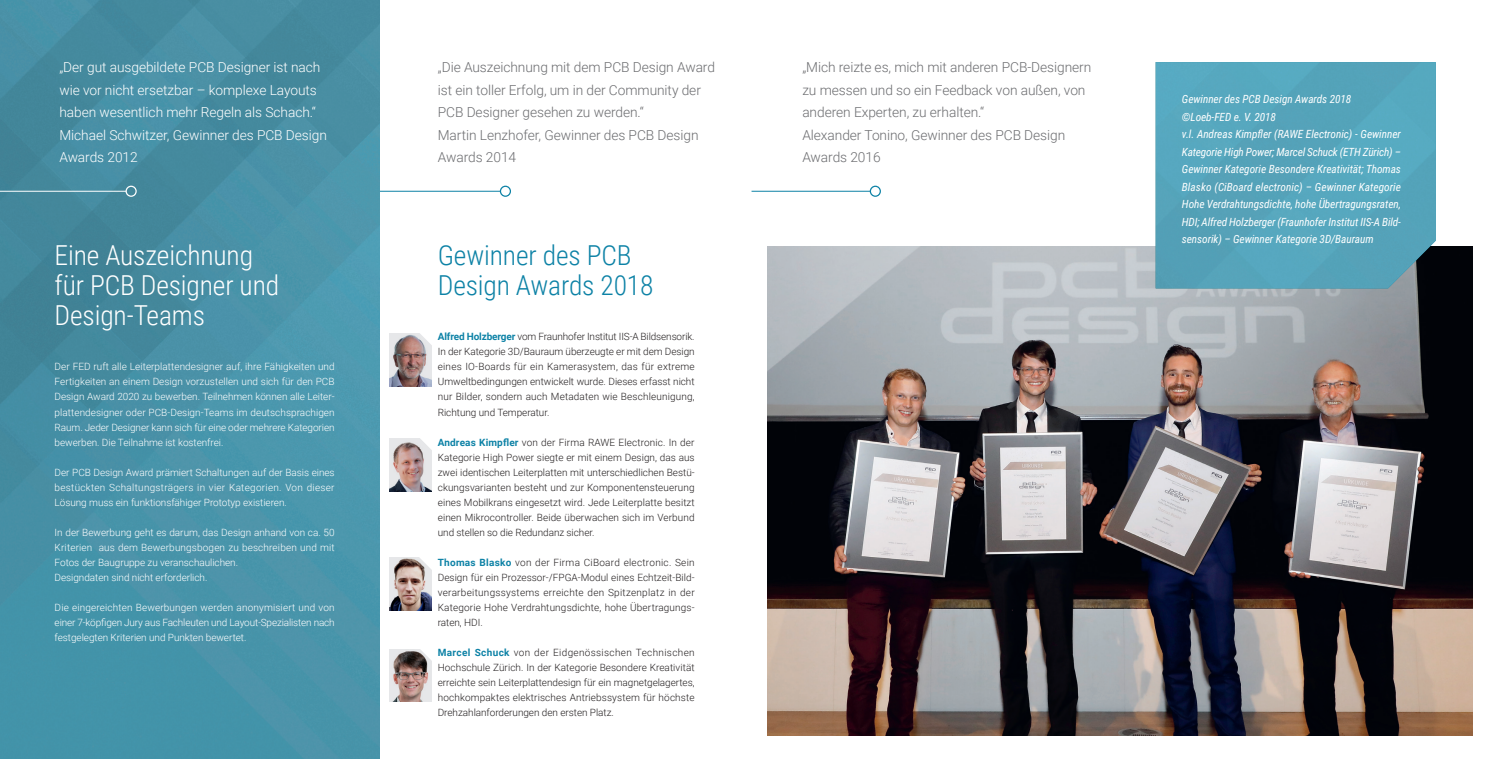
<style>
.page{position:relative;width:1496px;height:759px;background:#fff}
.page>*{position:absolute;margin:0;border:0;box-sizing:border-box;transform-origin:0 0}
.t1{font:300 27.5px/30px "Roboto Condensed";letter-spacing:-.005em;color:#fff}
.t2{font:300 27.5px/30px "Roboto Condensed";letter-spacing:-.005em;color:#0d82a6}
.t3{font:300 13.75px/22.5px "Roboto";letter-spacing:-.005em;color:#6c6d70}
.t4{font:300 13.75px/22.5px "Roboto";letter-spacing:-.005em;color:#fff}
.t5{font:italic 11.25px/17.5px "Roboto Condensed";letter-spacing:-.005em;color:#fff}
.t6{font:300 10px/15px "Roboto";letter-spacing:-.005em;color:#231f20;text-align:justify}
.t7{font:300 10px/15px "Roboto";letter-spacing:-.005em;color:#fff;text-align:justify}
.s1{font-weight:700;color:#0d82a6}
</style>
<div class="page">
<img style="left:767px;top:246px;width:705px;height:489px">
<img style="left:389px;top:334px;width:43px;height:52px">
<img style="left:389px;top:438px;width:43px;height:53px">
<img style="left:389px;top:557px;width:43px;height:53px">
<img style="left:389px;top:649px;width:43px;height:52px">
<hr style="left:330px;top:191px;width:170px;height:1px;background:#0d82a6">
<div style="left:500px;top:185px;width:11px;height:12px;border:1px solid #0d82a6;border-radius:50%"></div>
<hr style="left:751px;top:191px;width:119px;height:1px;background:#0d82a6">
<div style="left:869px;top:185px;width:12px;height:12px;border:1px solid #0d82a6;border-radius:50%"></div>
<div style="left:1155px;top:62px;width:280px;height:226px;background:#56a4bb"></div>
<svg style="left:417px;top:333px;width:15px;height:15px"></svg>
<svg style="left:417px;top:438px;width:15px;height:15px"></svg>
<svg style="left:417px;top:557px;width:15px;height:15px"></svg>
<svg style="left:417px;top:649px;width:15px;height:14px"></svg>
<img style="left:0;top:0;width:379px;height:758px">
<hr style="left:0;top:191px;width:126px;height:1px;background:#fff">
<div style="left:125px;top:185px;width:12px;height:12px;border:1px solid #fff;border-radius:50%"></div>
<h2 class="t4" style="left:59px;top:56px;width:269px">„Der gut ausgebildete PCB Designer ist nach wie vor nicht ersetzbar – komplexe Layouts haben wesentlich mehr Regeln als Schach.“ Michael Schwitzer, Gewinner des PCB Design Awards 2012</h2>
<h1 class="t1" style="left:55px;top:239px;width:226px">Eine Auszeichnung für PCB Designer und<br>Design-Teams</h1>
<p class="t7" style="left:55px;top:359px;width:281px">Der FED ruft alle Leiterplattendesigner auf, ihre Fähigkeiten und Fertigkeiten an einem Design vorzustellen und sich für den PCB Design Award 2020 zu bewerben. Teilnehmen können alle Leiter&shy;plattendesigner oder PCB-Design-Teams im deutschsprachigen Raum. Jeder Designer kann sich für eine oder mehrere Kategorien bewerben. Die Teilnahme ist kostenfrei.</p>
<p class="t7" style="left:55px;top:464px;width:281px">Der PCB Design Award prämiert Schaltungen auf der Basis eines bestückten Schaltungsträgers in vier Kategorien. Von dieser Lösung muss ein funktionsfähiger Prototyp existieren.</p>
<p class="t7" style="left:55px;top:524px;width:281px;text-align:left">In der Bewerbung geht es darum, das Design anhand von ca. 50<br>Kriterien aus dem Bewerbungsbogen zu beschreiben und mit Fotos der Baugruppe zu veranschaulichen.<br>Designdaten sind nicht erforderlich.</p>
<p class="t7" style="left:55px;top:599px;width:282px">Die eingereichten Bewerbungen werden anonymisiert und von einer 7-köpfigen Jury aus Fachleuten und Layout-Spezialisten nach festgelegten Kriterien und Punkten bewertet.</p>
<h2 class="t3" style="left:438px;top:56px;width:279px">„Die Auszeichnung mit dem PCB Design Award ist ein toller Erfolg, um in der Community der PCB Designer gesehen zu werden.“<br>Martin Lenzhofer, Gewinner des PCB Design Awards 2014</h2>
<h2 class="t3" style="left:802px;top:56px;width:290px">„Mich reizte es, mich mit anderen PCB-Designern zu messen und so ein Feedback von außen, von anderen Experten, zu erhalten.“<br>Alexander Tonino, Gewinner des PCB Design Awards 2016</h2>
<h1 class="t2" style="left:438px;top:239px;width:217px">Gewinner des PCB<br>Design Awards 2018</h1>
<p class="t6" style="left:438px;top:329px;width:258px"><span class="s1">Alfred Holzberger</span> vom Fraunhofer Institut IIS-A Bildsensorik.<br>In der Kategorie 3D/Bauraum überzeugte er mit dem Design eines IO-Boards für ein Kamerasystem, das für extreme Umweltbedingungen entwickelt wurde. Dieses erfasst nicht nur Bilder, sondern auch Metadaten wie Beschleunigung, Richtung und Temperatur.</p>
<p class="t6" style="left:438px;top:434px;width:258px"><span class="s1">Andreas Kimpfler</span> von der Firma RAWE Electronic. In der Kategorie High Power siegte er mit einem Design, das aus zwei identischen Leiterplatten mit unterschiedlichen Bestü&shy;ckungsvarianten besteht und zur Komponentensteuerung eines Mobilkrans eingesetzt wird. Jede Leiterplatte besitzt einen Mikrocontroller. Beide überwachen sich im Verbund und stellen so die Redundanz sicher.</p>
<p class="t6" style="left:438px;top:554px;width:258px"><span class="s1">Thomas Blasko</span> von der Firma CiBoard electronic. Sein Design für ein Prozessor-/FPGA-Modul eines Echtzeit-Bild&shy;verarbeitungssystems erreichte den Spitzenplatz in der Kategorie Hohe Verdrahtungsdichte, hohe Übertragungs&shy;raten, HDI.</p>
<p class="t6" style="left:438px;top:644px;width:258px"><span class="s1">Marcel Schuck</span> von der Eidgenössischen Technischen Hochschule Zürich. In der Kategorie Besondere Kreativität erreichte sein Leiterplattendesign für ein magnetgelagertes, hochkompaktes elektrisches Antriebssystem für höchste Drehzahlanforderungen den ersten Platz.</p>
<p class="t5" style="left:1181px;top:90px;width:221px">Gewinner des PCB Design Awards 2018 ©Loeb-FED e. V. 2018<br>v.l. Andreas Kimpfler (RAWE Electronic) - Gewinner Kategorie High Power; Marcel Schuck (ETH Zürich) – Gewinner Kategorie Besondere Kreativität; Thomas Blasko (CiBoard electronic) – Gewinner Kategorie Hohe Verdrahtungsdichte, hohe Übertragungsraten, HDI; Alfred Holzberger (Fraunhofer Institut IIS-A Bild&shy;sensorik) – Gewinner Kategorie 3D/Bauraum</p>
</div>
